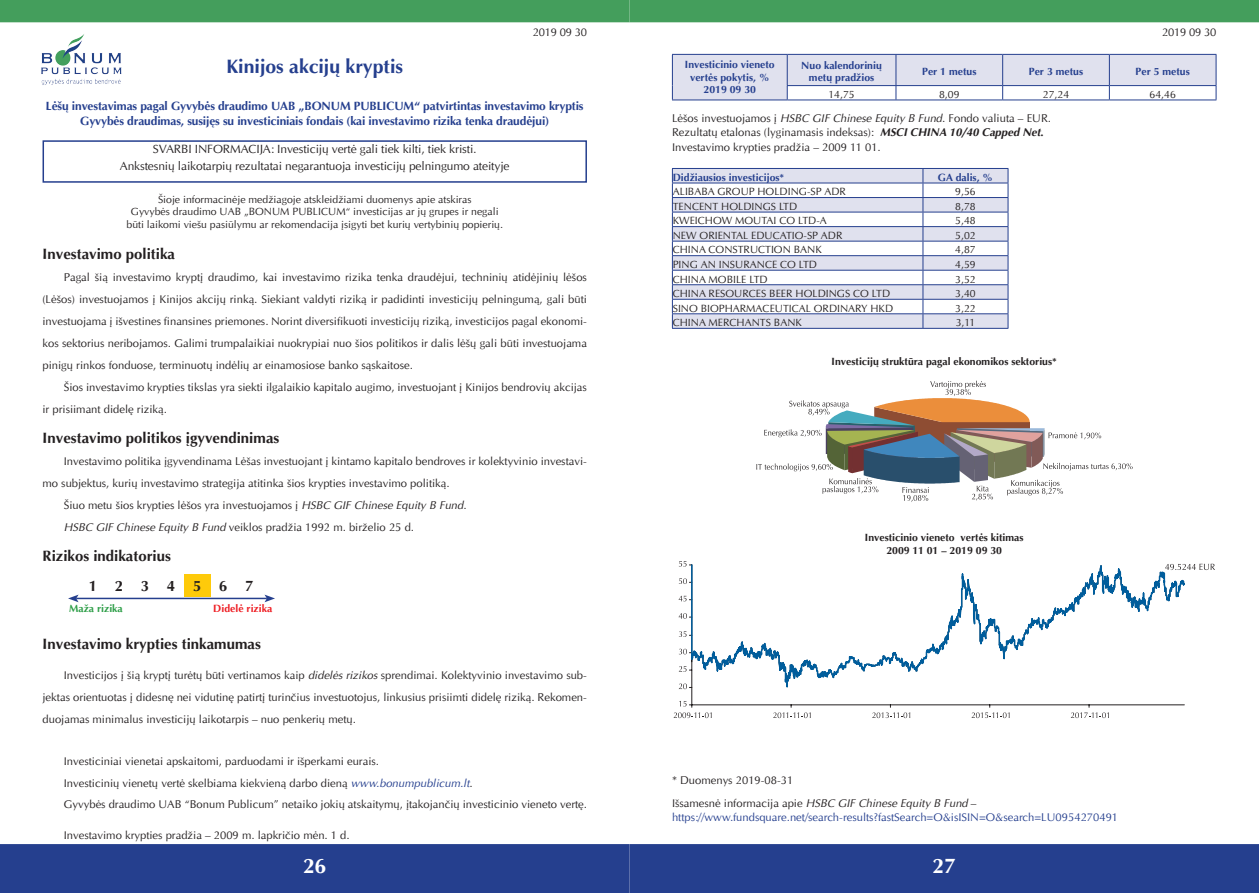
<style>
.page{position:relative;width:1259px;height:893px;background:#fff}
.page>*{position:absolute;margin:0;border:0;box-sizing:border-box;transform-origin:0 0}
.t1{font:700 21px "Optima LT";color:#fff}
.t2{font:700 19.5px "Optima LT";color:#253f8e}
.t3{font:700 15px "Optima LT";color:#231f20}
.t4{font:700 15px "Optima LT";letter-spacing:1.18em;color:#231f20}
.t5{font:700 12px/14.4px "Optima LT";letter-spacing:-.01em;color:#253f8e;text-align:center}
.t6{font:12px/16.2px "Optima LT";letter-spacing:-.01em;color:#231f20;text-align:center}
.t7{font:11.25px/21.9px "Optima LT";color:#231f20}
.t8{font:11.25px "Optima LT";color:#253f8e}
.t9{font:10.5px/12.6px "Optima LT";color:#231f20;text-align:center}
.t10{font:700 10.5px/12.6px "Optima LT";color:#253f8e;text-align:center}
.t11{font:700 10.5px/12.6px "Optima LT";color:#231f20;text-align:center}
.t12{font:700 10.5px "Optima LT";color:#ee1d23}
.t13{font:700 10.5px "Optima LT";color:#2e9e48}
.s1{font-style:italic}
.s2{font-style:italic;color:#253f8e}
.s3{font-weight:700;font-style:italic}
.s4{font-weight:700}
</style>
<div class="page">
<div style="left:0;top:844px;width:1259px;height:49px;background:#253f8e"></div>
<div style="left:43px;top:140px;width:544px;height:43px;border:2px solid #253f8e"></div>
<div style="left:0;top:0;width:1259px;height:22px;background:#449e5c"></div>
<img style="left:41px;top:34px;width:81px;height:51px">
<hr style="left:672px;top:100px;width:115px;height:1px;background:#253f8e">
<svg style="left:672px;top:54px;width:544px;height:46px"></svg>
<hr style="left:787px;top:100px;width:109px;height:1px;background:#253f8e">
<hr style="left:896px;top:100px;width:106px;height:1px;background:#253f8e">
<hr style="left:1002px;top:100px;width:107px;height:1px;background:#253f8e">
<hr style="left:1109px;top:100px;width:107px;height:1px;background:#253f8e">
<hr style="left:672px;top:168px;width:251px;height:1px;background:#253f8e">
<hr style="left:923px;top:168px;width:85px;height:1px;background:#253f8e">
<svg style="left:672px;top:169px;width:336px;height:159px"></svg>
<hr style="left:672px;top:328px;width:251px;height:1px;background:#253f8e">
<hr style="left:923px;top:328px;width:85px;height:1px;background:#253f8e">
<svg style="left:756px;top:381px;width:376px;height:121px"></svg>
<hr style="left:691px;top:565px;width:1px;height:140px;background:#231f20">
<hr style="left:692px;top:704px;width:492px;height:1px;background:#231f20">
<svg style="left:691px;top:564px;width:494px;height:130px"></svg>
<svg style="left:679px;top:683px;width:13px;height:6px"></svg>
<svg style="left:679px;top:666px;width:13px;height:6px"></svg>
<svg style="left:679px;top:649px;width:13px;height:5px"></svg>
<svg style="left:679px;top:631px;width:13px;height:6px"></svg>
<svg style="left:678px;top:613px;width:14px;height:6px"></svg>
<svg style="left:678px;top:596px;width:14px;height:5px"></svg>
<svg style="left:679px;top:578px;width:13px;height:6px"></svg>
<svg style="left:679px;top:561px;width:13px;height:6px"></svg>
<svg style="left:673px;top:701px;width:38px;height:17px"></svg>
<svg style="left:773px;top:705px;width:37px;height:13px"></svg>
<svg style="left:872px;top:705px;width:38px;height:13px"></svg>
<svg style="left:971px;top:705px;width:38px;height:13px"></svg>
<svg style="left:1070px;top:705px;width:38px;height:13px"></svg>
<svg style="left:1165px;top:564px;width:50px;height:6px"></svg>
<hr style="left:76px;top:598px;width:191px;height:1px;background:#253f8e">
<svg style="left:68px;top:595px;width:11px;height:7px"></svg>
<svg style="left:264px;top:595px;width:11px;height:7px"></svg>
<div style="left:184px;top:575px;width:26px;height:22px;background:#feca0a"></div>
<h2 class="t2" style="left:226px;top:53px;width:178px">Kinijos akcijų kryptis</h2>
<p class="t7" style="left:533px;top:21px;width:56px">2019 09 30</p>
<p class="t5" style="left:46px;top:99px;width:539px">Lėšų investavimas pagal Gyvybės draudimo UAB „BONUM PUBLICUM“ patvirtintas investavimo kryptis<br>Gyvybės draudimas, susijęs su investiciniais fondais (kai investavimo rizika tenka draudėjui)</p>
<p class="t6" style="left:120px;top:141px;width:391px">SVARBI INFORMACIJA: Investicijų vertė gali tiek kilti, tiek kristi.<br>Ankstesnių laikotarpių rezultatai negarantuoja investicijų pelningumo ateityje</p>
<p class="t9" style="left:126px;top:193px;width:378px">Šioje informacinėje medžiagoje atskleidžiami duomenys apie atskiras<br>Gyvybės draudimo UAB „BONUM PUBLICUM“ investicijas ar jų grupes ir negali būti laikomi viešu pasiūlymu ar rekomendacija įsigyti bet kurių vertybinių popierių.</p>
<h3 class="t3" style="left:43px;top:243px;width:134px">Investavimo politika</h3>
<p class="t7" style="left:43px;top:266px;width:546px;text-align:justify;text-indent:21px">Pagal šią investavimo kryptį draudimo, kai investavimo rizika tenka draudėjui, techninių atidėjinių lėšos (Lėšos) investuojamos į Kinijos akcijų rinką. Siekiant valdyti riziką ir padidinti investicijų pelningumą, gali būti investuojama į išvestines finansines priemones. Norint diversifikuoti investicijų riziką, investicijos pagal ekonomi&shy;kos sektorius neribojamos. Galimi trumpalaikiai nuokrypiai nuo šios politikos ir dalis lėšų gali būti investuojama pinigų rinkos fonduose, terminuotų indėlių ar einamosiose banko sąskaitose.</p>
<p class="t7" style="left:43px;top:376px;width:546px;text-indent:21px">Šios investavimo krypties tikslas yra siekti ilgalaikio kapitalo augimo, investuojant į Kinijos bendrovių akcijas ir prisiimant didelę riziką.</p>
<h3 class="t3" style="left:43px;top:428px;width:238px">Investavimo politikos įgyvendinimas</h3>
<p class="t7" style="left:64px;top:450px;width:524px">Investavimo politika įgyvendinama Lėšas investuojant į kintamo kapitalo bendroves ir kolektyvinio investavi-</p>
<p class="t7" style="left:43px;top:472px;width:409px">mo subjektus, kurių investavimo strategija atitinka šios krypties investavimo politiką.</p>
<p class="t7" style="left:64px;top:494px;width:404px">Šiuo metu šios krypties lėšos yra investuojamos į <span class="s1">HSBC GIF Chinese Equity B Fund</span>.</p>
<p class="t7" style="left:64px;top:516px;width:352px"><span class="s1">HSBC GIF Chinese Equity B Fund</span> veiklos pradžia 1992 m. birželio 25 d.</p>
<h3 class="t3" style="left:43px;top:545px;width:130px">Rizikos indikatorius</h3>
<h3 class="t4" style="left:89px;top:576px;width:166px">1234567</h3>
<p class="t13" style="left:69px;top:602px;width:55px">Maža rizika</p>
<p class="t12" style="left:213px;top:602px;width:60px">Didelė rizika</p>
<h3 class="t3" style="left:42px;top:633px;width:220px">Investavimo krypties tinkamumas</h3>
<p class="t7" style="left:43px;top:665px;width:546px;text-align:justify;text-indent:21px">Investicijos į šią kryptį turėtų būti vertinamos kaip <span class="s1">didelės rizikos</span> sprendimai. Kolektyvinio investavimo sub&shy;jektas orientuotas į didesnę nei vidutinę patirtį turinčius investuotojus, linkusius prisiimti didelę riziką. Rekomen&shy;duojamas minimalus investicijų laikotarpis – nuo penkerių metų.</p>
<p class="t7" style="left:64px;top:750px;width:524px">Investiciniai vienetai apskaitomi, parduodami ir išperkami eurais.<br>Investicinių vienetų vertė skelbiama kiekvieną darbo dieną <span class="s2">www.bonumpublicum.lt</span>.<br>Gyvybės draudimo UAB “Bonum Publicum” netaiko jokių atskaitymų, įtakojančių investicinio vieneto vertę.</p>
<p class="t7" style="left:64px;top:824px;width:287px">Investavimo krypties pradžia – 2009 m. lapkričio mėn. 1 d.</p>
<p class="t7" style="left:1162px;top:21px;width:56px">2019 09 30</p>
<p class="t10" style="left:685px;top:58px;width:91px">Investicinio vieneto vertės pokytis, %<br>2019 09 30</p>
<p class="t10" style="left:801px;top:59px;width:82px">Nuo kalendorinių metų pradžios</p>
<p class="t10" style="left:922px;top:65px;width:56px">Per 1 metus</p>
<p class="t10" style="left:1029px;top:65px;width:56px">Per 3 metus</p>
<p class="t10" style="left:1135px;top:65px;width:56px">Per 5 metus</p>
<p class="t9" style="left:828px;top:88px;width:28px">14,75</p>
<p class="t9" style="left:939px;top:88px;width:22px">8,09</p>
<p class="t9" style="left:1043px;top:88px;width:28px">27,24</p>
<p class="t9" style="left:1149px;top:88px;width:28px">64,46</p>
<p class="t7" style="left:672px;top:111px;width:380px;line-height:14.2px">Lėšos investuojamos į <span class="s1">HSBC GIF Chinese Equity B Fund</span>. Fondo valiuta – EUR.<br>Rezultatų etalonas (lyginamasis indeksas): <span class="s3">MSCI CHINA 10/40 Capped Net</span><span class="s4">.<br></span>Investavimo krypties pradžia – 2009 11 01.</p>
<p class="t10" style="left:673px;top:171px;width:113px">Didžiausios investicijos*</p>
<p class="t10" style="left:938px;top:171px;width:57px">GA dalis, %</p>
<p class="t9" style="left:673px;top:185px;width:175px">ALIBABA GROUP HOLDING-SP ADR</p>
<p class="t9" style="left:955px;top:185px;width:22px">9,56</p>
<p class="t9" style="left:673px;top:200px;width:126px">TENCENT HOLDINGS LTD</p>
<p class="t9" style="left:955px;top:200px;width:22px">8,78</p>
<p class="t9" style="left:673px;top:215px;width:156px">KWEICHOW MOUTAI CO LTD-A</p>
<p class="t9" style="left:955px;top:215px;width:22px">5,48</p>
<p class="t9" style="left:673px;top:229px;width:171px">NEW ORIENTAL EDUCATIO-SP ADR</p>
<p class="t9" style="left:955px;top:229px;width:22px">5,02</p>
<p class="t9" style="left:673px;top:244px;width:150px">CHINA CONSTRUCTION BANK</p>
<p class="t9" style="left:955px;top:244px;width:22px">4,87</p>
<p class="t9" style="left:673px;top:258px;width:146px">PING AN INSURANCE CO LTD</p>
<p class="t9" style="left:955px;top:258px;width:22px">4,59</p>
<p class="t9" style="left:673px;top:273px;width:96px">CHINA MOBILE LTD</p>
<p class="t9" style="left:955px;top:273px;width:22px">3,52</p>
<p class="t9" style="left:673px;top:287px;width:219px">CHINA RESOURCES BEER HOLDINGS CO LTD</p>
<p class="t9" style="left:955px;top:287px;width:22px">3,40</p>
<p class="t9" style="left:673px;top:302px;width:222px">SINO BIOPHARMACEUTICAL ORDINARY HKD</p>
<p class="t9" style="left:955px;top:302px;width:22px">3,22</p>
<p class="t9" style="left:673px;top:316px;width:131px">CHINA MERCHANTS BANK</p>
<p class="t9" style="left:955px;top:316px;width:21px">3,11</p>
<p class="t11" style="left:831px;top:355px;width:227px">Investicijų struktūra pagal ekonomikos sektorius*</p>
<p class="t11" style="left:865px;top:531px;width:160px">Investicinio vieneto vertės kitimas<br>2009 11 01 – 2019 09 30</p>
<p class="t7" style="left:672px;top:769px;width:306px;line-height:22.8px">* Duomenys 2019-08-31<br>Išsamesnė informacija apie <span class="s1">HSBC GIF Chinese Equity B Fund</span> –</p>
<p class="t8" style="left:672px;top:810px;width:448px">https://www.fundsquare.net/search-results?fastSearch=O&amp;isISIN=O&amp;search=LU0954270491</p>
<h1 class="t1" style="left:303px;top:852px;width:25px">26</h1>
<h1 class="t1" style="left:932px;top:852px;width:25px">27</h1>
</div>
